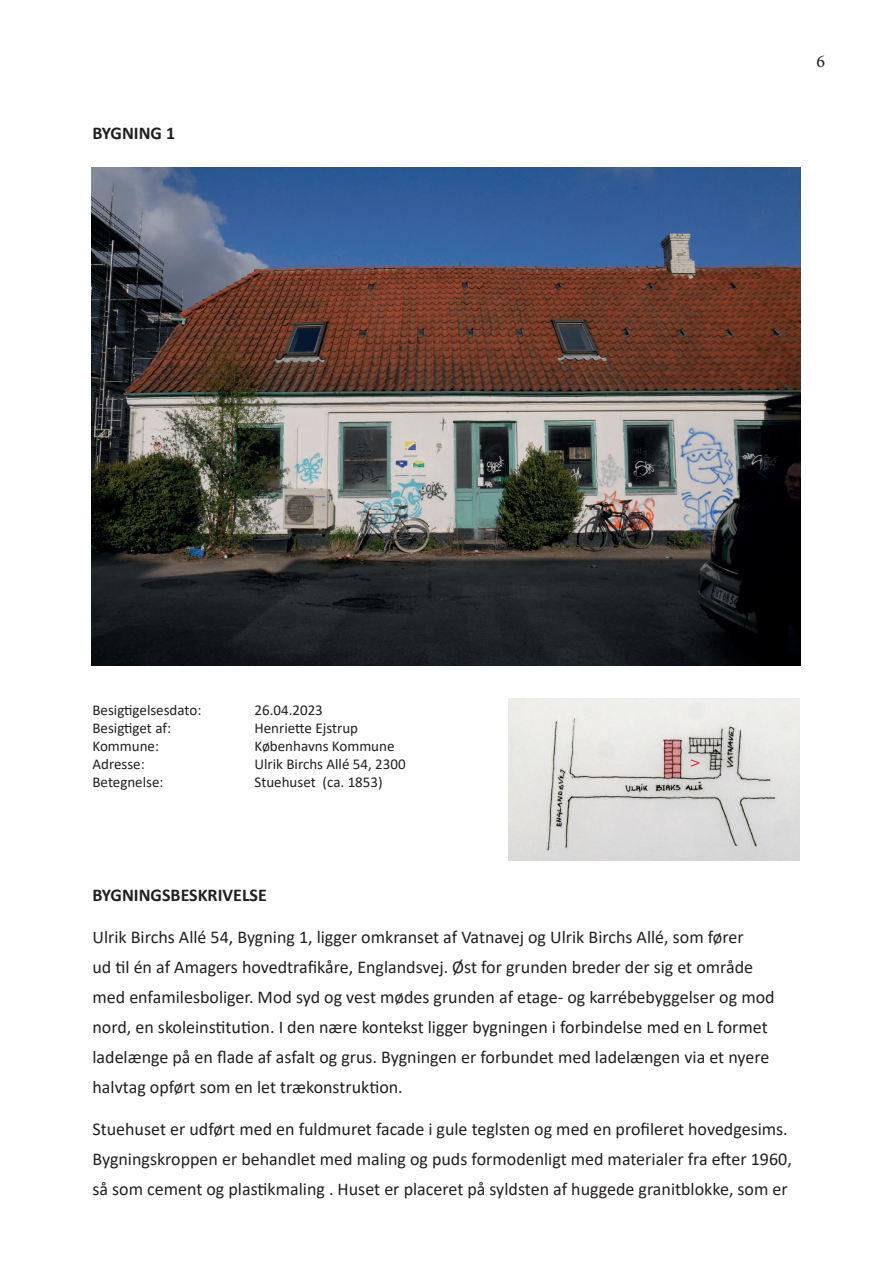
<style>
.page{position:relative;width:893px;height:1263px;background:#fff}
.page>*{position:absolute;margin:0;border:0;box-sizing:border-box;transform-origin:0 0}
.t1{font:18px/30px "Calibri";color:#231f20}
.t2{font:700 18px "Calibri";color:#231f20}
.t3{font:18px "Minion Pro";color:#231f20}
.t4{font:300 18px "Calibri";color:#d1232a}
.t5{font:15px "Calibri";color:#231f20}
</style>
<div class="page">
<img style="left:91px;top:168px;width:709px;height:498px">
<img style="left:509px;top:698px;width:290px;height:162px">
<svg style="left:664px;top:740px;width:16px;height:37px"></svg>
<p class="t2" style="left:92px;top:126px;width:84px">BYGNING 1</p>
<p class="t3" style="left:816px;top:50px;width:10px">6</p>
<p class="t5" style="left:92px;top:700px;width:110px">Besigtigelsesdato:</p>
<p class="t5" style="left:254px;top:700px;width:70px">26.04.2023</p>
<p class="t5" style="left:92px;top:718px;width:80px">Besigtiget af:</p>
<p class="t5" style="left:254px;top:718px;width:105px">Henriette Ejstrup</p>
<p class="t5" style="left:92px;top:736px;width:68px">Kommune:</p>
<p class="t5" style="left:254px;top:736px;width:142px">Københavns Kommune</p>
<p class="t5" style="left:92px;top:754px;width:54px">Adresse:</p>
<p class="t5" style="left:254px;top:754px;width:153px">Ulrik Birchs Allé 54, 2300</p>
<p class="t5" style="left:92px;top:772px;width:73px">Betegnelse:</p>
<p class="t5" style="left:254px;top:772px;width:130px">Stuehuset (ca. 1853)</p>
<p class="t4" style="left:682px;top:767px;width:9px;rotate:-90deg">v</p>
<p class="t2" style="left:92px;top:888px;width:176px">BYGNINGSBESKRIVELSE</p>
<p class="t1" style="left:92px;top:922px;width:684px">Ulrik Birchs Allé 54, Bygning 1, ligger omkranset af Vatnavej og Ulrik Birchs Allé, som fører<br>ud til én af Amagers hovedtrafikåre, Englandsvej. Øst for grunden breder der sig et område med enfamilesboliger. Mod syd og vest mødes grunden af etage- og karrébebyggelser og mod nord, en skoleinstitution. I den nære kontekst ligger bygningen i forbindelse med en L formet ladelænge på en flade af asfalt og grus. Bygningen er forbundet med ladelængen via et nyere halvtag opført som en let trækonstruktion.</p>
<p class="t1" style="left:92px;top:1114px;width:701px">Stuehuset er udført med en fuldmuret facade i gule teglsten og med en profileret hovedgesims.<br>Bygningskroppen er behandlet med maling og puds formodenligt med materialer fra efter 1960, så som cement og plastikmaling . Huset er placeret på syldsten af huggede granitblokke, som er</p>
</div>
